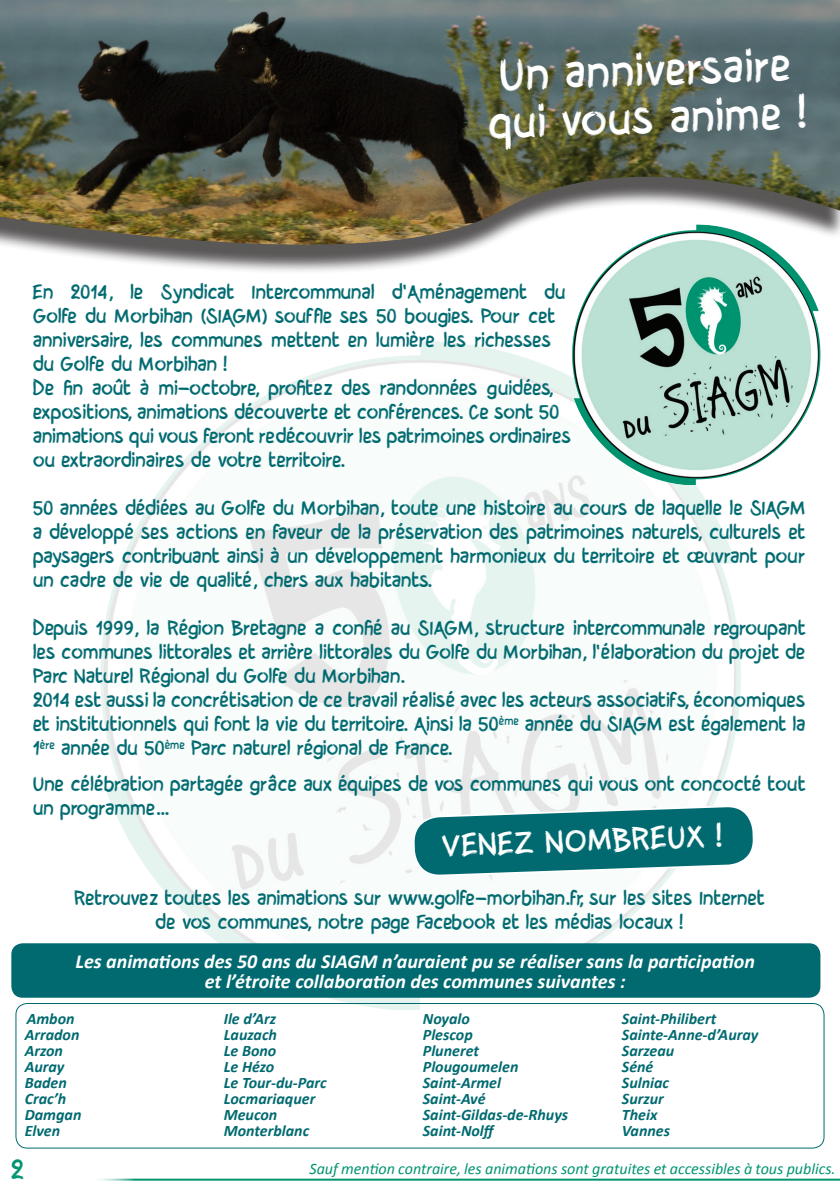
<style>
.page{position:relative;width:840px;height:1191px;background:#fff}
.page>*{position:absolute;margin:0;border:0;box-sizing:border-box;transform-origin:0 0}
.t1{font:40px/48px "Brushy Cre";color:#fff;text-align:center}
.t2{font:28.4px "Brushy Cre";color:#fff}
.t3{font:24px "Brushy Cre";color:#009470}
.t4{font:italic 700 20px/20px "Calibri";color:#fff;text-align:center}
.t5{font:18px/24px "Brushy Cre";color:#006a70}
.t6{font:italic 700 16px/16px "Calibri";color:#006a70}
.t7{font:italic 16px "Calibri";color:#009470}
</style>
<div class="page">
<hr style="left:89px;top:1178px;width:750px;height:2px;background:#009470">
<div style="left:0;top:0;width:839px;height:275px;background:#231f20;opacity:.75"></div>
<img style="left:0;top:0;width:839px;height:247px">
<img style="left:85px;top:341px;width:669px;height:668px">
<svg style="left:412px;top:729px;width:342px;height:214px"></svg>
<div style="left:11px;top:943px;width:809px;height:54px;background:#006a70;border-radius:11px"></div>
<div style="left:16px;top:1003px;width:807px;height:145px;border:1px solid #006a70;border-radius:11px"></div>
<img style="left:566px;top:225px;width:259px;height:259px">
<svg style="left:412px;top:805px;width:342px;height:71px"></svg>
<h1 class="t1" style="left:486px;top:51px;width:320px;rotate:-2deg">Un anniversaire qui vous anime !</h1>
<p class="t5" style="left:33px;top:280px;width:540px">En 2014, le Syndicat Intercommunal d’Aménagement du Golfe du Morbihan (SIAGM) souffle ses 50 bougies. Pour cet anniversaire, les communes mettent en lumière les richesses du Golfe du Morbihan !<br>De fin août à mi-octobre, profitez des randonnées guidées, expositions, animations découverte et conférences. Ce sont 50 animations qui vous feront redécouvrir les patrimoines ordinaires ou extraordinaires de votre territoire.</p>
<p class="t5" style="left:33px;top:496px;width:774px;text-align:justify">50 années dédiées au Golfe du Morbihan, toute une histoire au cours de laquelle le SIAGM a développé ses actions en faveur de la préservation des patrimoines naturels, culturels et paysagers contribuant ainsi à un développement harmonieux du territoire et œuvrant pour un cadre de vie de qualité, chers aux habitants.</p>
<p class="t5" style="left:33px;top:616px;width:774px">Depuis 1999, la Région Bretagne a confié au SIAGM, structure intercommunale regroupant les communes littorales et arrière littorales du Golfe du Morbihan, l’élaboration du projet de Parc Naturel Régional du Golfe du Morbihan.<br>2014 est aussi la concrétisation de ce travail réalisé avec les acteurs associatifs, économiques et institutionnels qui font la vie du territoire. Ainsi la 50<sup>ème</sup> année du SIAGM est également la 1<sup>ère</sup> année du 50<sup>ème</sup> Parc naturel régional de France.</p>
<p class="t5" style="left:33px;top:772px;width:774px">Une célébration partagée grâce aux équipes de vos communes qui vous ont concocté tout un programme…</p>
<h2 class="t2" style="left:441px;top:825px;width:38px;rotate:-2deg">Venez</h2>
<h2 class="t2" style="left:545px;top:821px;width:26px;rotate:-2deg">nombreu</h2>
<p class="t5" style="left:75px;top:885px;width:691px;text-align:center">Retrouvez toutes les animations sur www.golfe-morbihan.fr, sur les sites Internet de vos communes, notre page Facebook et les médias locaux !</p>
<p class="t4" style="left:75px;top:951px;width:680px">Les animations des 50 ans du SIAGM n’auraient pu se réaliser sans la participation et l’étroite collaboration des communes suivantes :</p>
<p class="t6" style="left:25px;top:1011px;width:58px">Ambon<br>Arradon<br>Arzon<br>Auray<br>Baden<br>Crac’h<br>Damgan<br>Elven</p>
<p class="t6" style="left:224px;top:1011px;width:104px">Ile d’Arz<br>Lauzach<br>Le Bono<br>Le Hézo<br>Le Tour-du-Parc<br>Locmariaquer<br>Meucon<br>Monterblanc</p>
<p class="t6" style="left:422px;top:1011px;width:147px">Noyalo<br>Plescop<br>Pluneret<br>Plougoumelen<br>Saint-Armel<br>Saint-Avé<br>Saint-Gildas-de-Rhuys<br>Saint-Nolff</p>
<p class="t6" style="left:621px;top:1011px;width:138px">Saint-Philibert<br>Sainte-Anne-d’Auray<br>Sarzeau<br>Séné<br>Sulniac<br>Surzur<br>Theix<br>Vannes</p>
<h3 class="t3" style="left:11px;top:1152px;width:15px">2</h3>
<p class="t7" style="left:309px;top:1158px;width:527px">Sauf mention contraire, les animations sont gratuites et accessibles à tous publics.</p>
</div>
